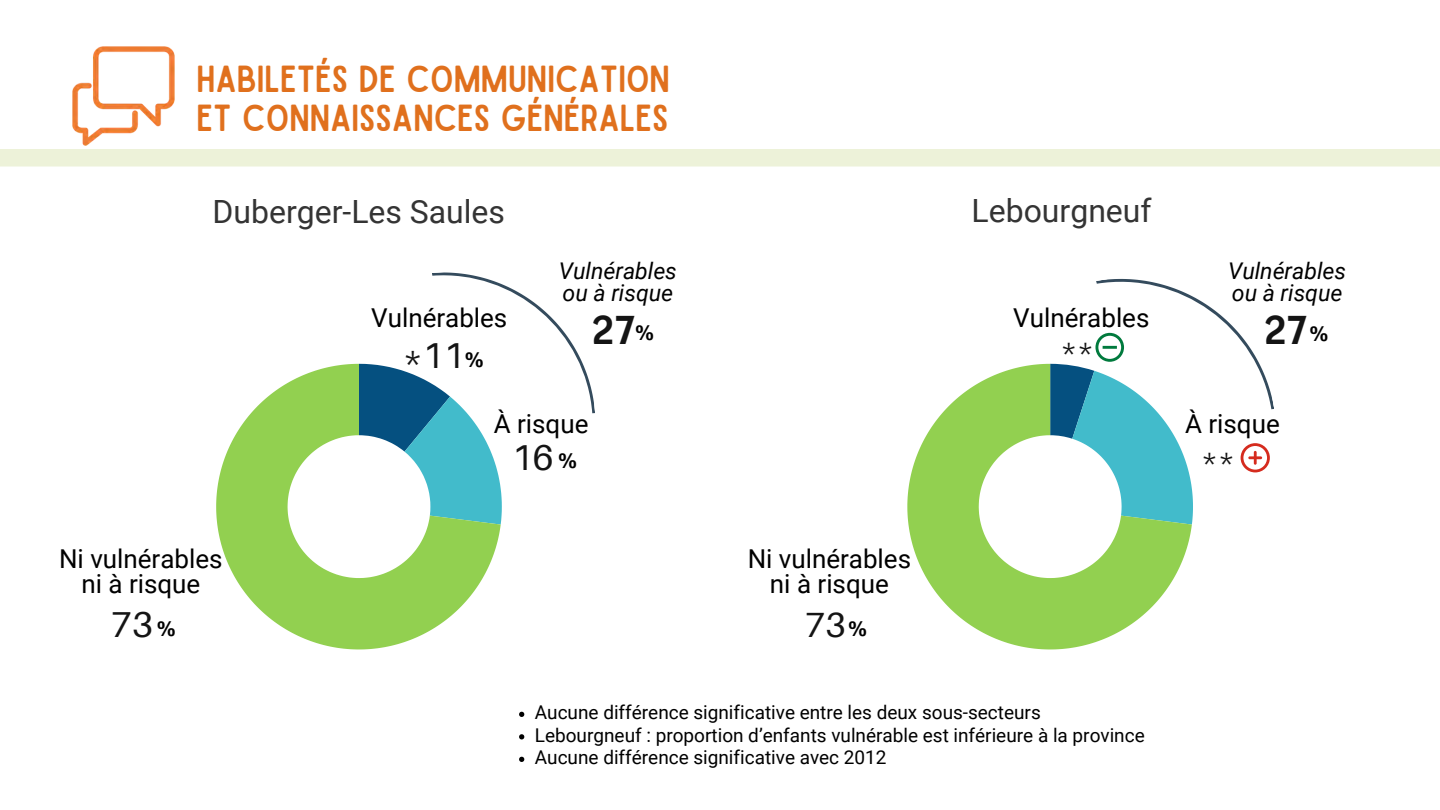
<style>
.page{position:relative;width:1440px;height:810px;background:#fff}
.page>*{position:absolute;margin:0;border:0;box-sizing:border-box;transform-origin:0 0}
.t1{font:40px "Alatsi";color:#141414}
.t2{font:36px/39px "Sailors";color:#e0701d}
.t3{font:36px "Aileron";color:#141414}
.t4{font:35px "Aileron";color:#141414}
.t5{font:32px "Roboto";color:#343434}
.t6{font:30px "Aileron";color:#141414}
.t7{font:26px/24.8px "Roboto";color:#000;text-align:center}
.t8{font:italic 23px/21.8px "Roboto";color:#000}
.t9{font:21px "Alatsi";color:#000}
.t10{font:19px "Roboto";color:#000}
</style>
<div class="page">
<svg style="left:359px;top:272px;width:236px;height:250px"></svg>
<svg style="left:216px;top:364px;width:285px;height:285px"></svg>
<svg style="left:907px;top:364px;width:285px;height:285px;fill:#92d050"></svg>
<img style="left:73px;top:46px;width:102px;height:99px">
<svg style="left:1050px;top:278px;width:224px;height:247px"></svg>
<div style="left:0;top:149px;width:1440px;height:18px;background:#edf2d9"></div>
<svg style="left:519px;top:712px;width:5px;height:5px"></svg>
<svg style="left:519px;top:734px;width:5px;height:5px"></svg>
<svg style="left:519px;top:757px;width:5px;height:5px"></svg>
<p class="t2" style="left:196px;top:61px;width:475px">HABILETÉS DE COMMUNICATION<br>ET CONNAISSANCES GÉNÉRALES</p>
<h4 class="t5" style="left:213px;top:193px;width:294px">Duberger-Les Saules</h4>
<p class="t5" style="left:972px;top:192px;width:182px">Lebourgneuf</p>
<h3 class="t7" style="left:59px;top:547px;width:165px">Ni vulnérables ni à risque</h3>
<h3 class="t3" style="left:111px;top:602px;width:43px">73</h3>
<h5 class="t9" style="left:157px;top:615px;width:20px">%</h5>
<p class="t7" style="left:371px;top:306px;width:138px">Vulnérables</p>
<p class="t3" style="left:403px;top:333px;width:63px">*11</p>
<h4 class="t9" style="left:465px;top:346px;width:20px">%</h4>
<p class="t8" style="left:559px;top:261px;width:120px">Vulnérables ou à risque</p>
<p class="t1" style="left:592px;top:304px;width:45px">27</p>
<h4 class="t9" style="left:635px;top:319px;width:20px">%</h4>
<h1 class="t7" style="left:494px;top:412px;width:96px">À risque</h1>
<p class="t3" style="left:512px;top:435px;width:43px">16</p>
<p class="t9" style="left:558px;top:447px;width:20px">%</p>
<h4 class="t7" style="left:748px;top:547px;width:165px">Ni vulnérables ni à risque</h4>
<h2 class="t4" style="left:805px;top:603px;width:42px">73</h2>
<p class="t9" style="left:848px;top:615px;width:20px">%</p>
<p class="t7" style="left:1013px;top:306px;width:138px">Vulnérables</p>
<p class="t6" style="left:1060px;top:328px;width:35px">**</p>
<h4 class="t10" style="left:535px;top:702px;width:507px">Aucune différence significative entre les deux sous-secteurs</h4>
<p class="t10" style="left:535px;top:724px;width:611px">Lebourgneuf : proportion d’enfants vulnérable est inférieure à la province</p>
<p class="t10" style="left:535px;top:747px;width:353px">Aucune différence significative avec 2012</p>
<p class="t8" style="left:1228px;top:261px;width:120px">Vulnérables ou à risque</p>
<h5 class="t1" style="left:1264px;top:304px;width:45px">27</h5>
<h4 class="t9" style="left:1310px;top:320px;width:20px">%</h4>
<p class="t7" style="left:1185px;top:412px;width:96px">À risque</p>
<p class="t6" style="left:1201px;top:438px;width:35px">**</p>
</div>
